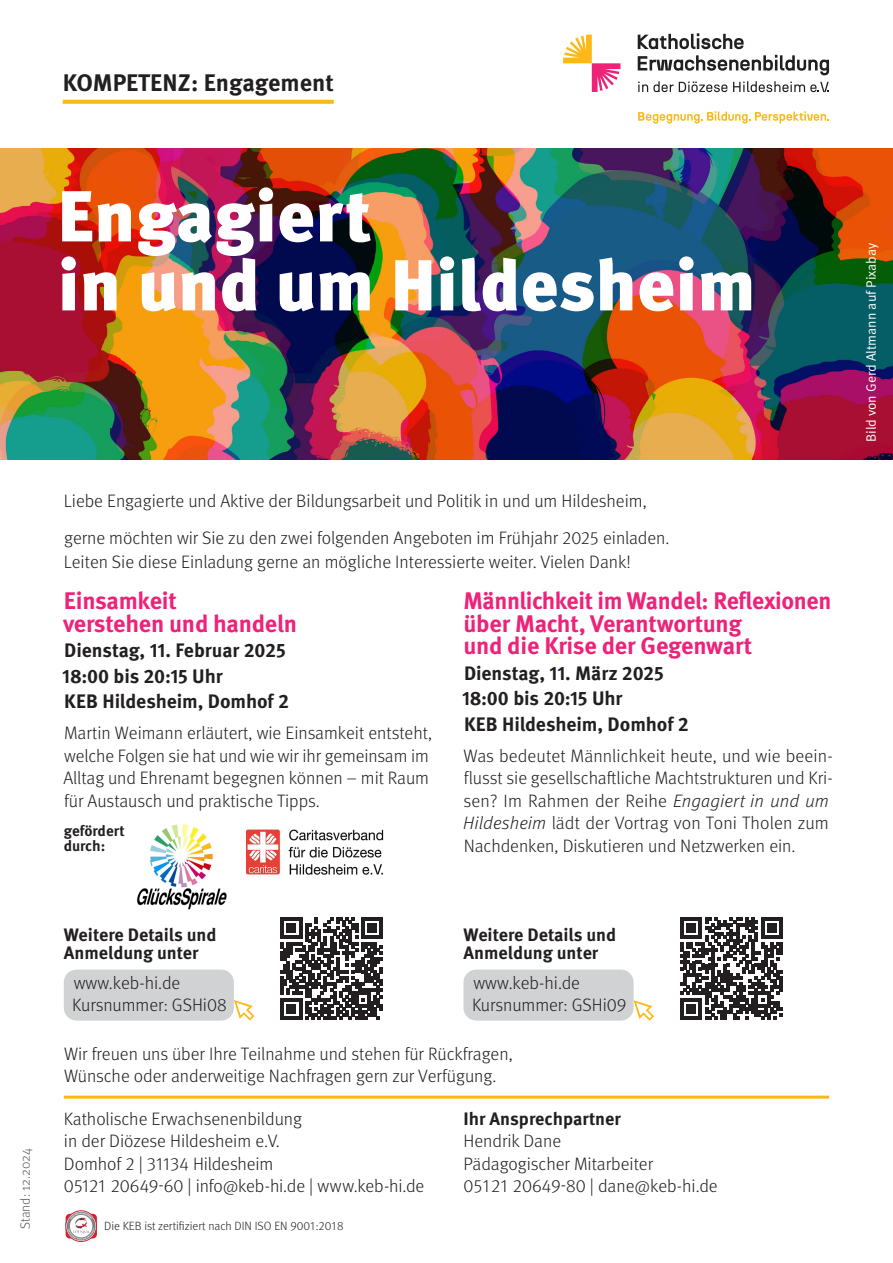
<style>
.page{position:relative;width:893px;height:1263px;background:#fff}
.page>*{position:absolute;margin:0;border:0;box-sizing:border-box;transform-origin:0 0}
.t1{font:900 72px/69px "Meta Pro";color:#fff}
.Grundtext_-_Blocksatz{font:700 24px/22.5px "Meta Pro";letter-spacing:-.015em;color:#ee2278}
.t2{font:700 24px "Meta Pro";color:#231f20}
.Grundtext_-_Blocksatz-2{font:700 19.5px/25.5px "Meta Pro";letter-spacing:-.01em;color:#231f20}
.Grundtext_-_Blocksatz-3{font:300 18px/22.5px "Meta Pro";color:#231f20}
.Grundtext_-_Linksbündig_10_14{font:300 18px/22.5px "Meta Pro";color:#231f20}
.Grundtext_-_Blocksatz-4{font:700 18px/18px "Meta Pro";color:#231f20}
.Grundtext_-_Blocksatz-5{font:700 15px/15px "Meta Pro";letter-spacing:-.005em;color:#231f20}
.t3{font:13.5px "Meta Pro Norm";color:#fff}
.t4{font:300 13.5px "Meta Pro";color:#57585a}
.t5{font:300 12px "Meta Pro";color:#231f20}
.s1{font-style:italic}
.s2{font-weight:700}
</style>
<div class="page">
<img style="left:247px;top:829px;width:137px;height:46px">
<img style="left:137px;top:824px;width:90px;height:86px">
<img style="left:0;top:149px;width:893px;height:310px">
<svg style="left:563px;top:35px;width:57px;height:57px"></svg>
<svg style="left:638px;top:33px;width:106px;height:16px"></svg>
<svg style="left:638px;top:55px;width:191px;height:20px"></svg>
<svg style="left:638px;top:81px;width:89px;height:11px"></svg>
<svg style="left:733px;top:81px;width:96px;height:11px"></svg>
<svg style="left:638px;top:111px;width:191px;height:13px"></svg>
<svg style="left:63px;top:100px;width:271px;height:4px"></svg>
<hr style="left:64px;top:1096px;width:765px;height:3px;background:#fcb814">
<svg style="left:66px;top:1214px;width:31px;height:24px"></svg>
<div style="left:66px;top:1210px;width:31px;height:32px;border:1px solid #d12233;border-radius:50%"></div>
<svg style="left:67px;top:1212px;width:29px;height:28px"></svg>
<svg style="left:68px;top:1212px;width:26px;height:28px"></svg>
<div style="left:64px;top:969px;width:170px;height:51px;background:#d1d2d4;border-radius:13px"></div>
<svg style="left:234px;top:1000px;width:20px;height:20px"></svg>
<svg style="left:280px;top:917px;width:103px;height:103px"></svg>
<div style="left:463px;top:969px;width:171px;height:51px;background:#d1d2d4;border-radius:13px"></div>
<svg style="left:634px;top:1000px;width:20px;height:21px"></svg>
<svg style="left:680px;top:917px;width:103px;height:103px"></svg>
<p class="t2" style="left:63px;top:64px;width:273px">KOMPETENZ: Engagement</p>
<p class="t1" style="left:57px;top:178px;width:700px">Engagiert<br>in und um Hildesheim</p>
<p class="t4" style="left:15px;top:1229px;width:82px;rotate:-90deg">Stand: 12.2024</p>
<p class="Grundtext_-_Blocksatz-3" style="left:64px;top:488px;width:584px">Liebe Engagierte und Aktive der Bildungsarbeit und Politik in und um Hildesheim,</p>
<p class="Grundtext_-_Blocksatz-3" style="left:64px;top:524px;width:607px;line-height:24px">gerne möchten wir Sie zu den zwei folgenden Angeboten im Frühjahr 2025 einladen.<br>Leiten Sie diese Einladung gerne an mögliche Interessierte weiter. Vielen Dank!</p>
<p class="Grundtext_-_Blocksatz" style="left:63px;top:588px;width:236px">Einsamkeit<br>verstehen und handeln</p>
<p class="Grundtext_-_Blocksatz-2" style="left:62px;top:636px;width:225px">Dienstag, 11. Februar 2025<br>18:00 bis 20:15 Uhr</p>
<p class="Grundtext_-_Blocksatz-2" style="left:64px;top:687px;width:226px">KEB Hildesheim, Domhof 2</p>
<p class="Grundtext_-_Blocksatz-3" style="left:63px;top:721px;width:370px">Martin Weimann erläutert, wie Einsamkeit entsteht, welche Folgen sie hat und wie wir ihr gemeinsam im Alltag und Ehrenamt begegnen können – mit Raum für Austausch und praktische Tipps.</p>
<p class="Grundtext_-_Blocksatz-5" style="left:64px;top:822px;width:62px">gefördert durch:</p>
<p class="Grundtext_-_Blocksatz" style="left:463px;top:588px;width:369px">Männlichkeit im Wandel: Reflexionen über Macht, Verantwortung<br>und die Krise der Gegenwart</p>
<p class="Grundtext_-_Blocksatz-2" style="left:462px;top:659px;width:204px">Dienstag, 11. März 2025<br>18:00 bis 20:15 Uhr</p>
<p class="Grundtext_-_Blocksatz-2" style="left:464px;top:710px;width:226px">KEB Hildesheim, Domhof 2</p>
<p class="Grundtext_-_Blocksatz-3" style="left:463px;top:743px;width:371px">Was bedeutet Männlichkeit heute, und wie beein&shy;flusst sie gesellschaftliche Machtstrukturen und Kri&shy;sen? Im Rahmen der Reihe <span class="s1">Engagiert in und um Hildesheim</span> lädt der Vortrag von Toni Tholen zum Nachdenken, Diskutieren und Netzwerken ein.</p>
<p class="Grundtext_-_Blocksatz-4" style="left:64px;top:924px;width:154px">Weitere Details und<br>Anmeldung unter</p>
<p class="Grundtext_-_Blocksatz-4" style="left:463px;top:924px;width:154px">Weitere Details und<br>Anmeldung unter</p>
<p class="Grundtext_-_Blocksatz-3" style="left:74px;top:970px;width:108px">www.keb-hi.de</p>
<p class="Grundtext_-_Blocksatz-3" style="left:72px;top:993px;width:156px">Kursnummer: GSHi08</p>
<p class="Grundtext_-_Blocksatz-3" style="left:473px;top:970px;width:108px">www.keb-hi.de</p>
<p class="Grundtext_-_Blocksatz-3" style="left:472px;top:993px;width:156px">Kursnummer: GSHi09</p>
<p class="Grundtext_-_Blocksatz-3" style="left:64px;top:1041px;width:450px">Wir freuen uns über Ihre Teilnahme und stehen für Rückfragen,<br>Wünsche oder anderweitige Nachfragen gern zur Verfügung.</p>
<p class="Grundtext_-_Linksbündig_10_14" style="left:463px;top:1106px;width:256px"><span class="s2">Ihr Ansprechpartner<br></span>Hendrik Dane<br>Pädagogischer Mitarbeiter<br>05121 20649-80 | dane@keb-hi.de</p>
<p class="Grundtext_-_Linksbündig_10_14" style="left:64px;top:1106px;width:362px">Katholische Erwachsenenbildung<br>in der Diözese Hildesheim e.V.<br>Domhof 2 | 31134 Hildesheim<br>05121 20649-60 | info@keb-hi.de | www.keb-hi.de</p>
<p class="t5" style="left:104px;top:1217px;width:241px">Die KEB ist zertifiziert nach DIN ISO EN 9001:2018</p>
<p class="t3" style="left:861px;top:442px;width:201px;rotate:-90deg">Bild von Gerd Altmann auf Pixabay</p>
</div>
